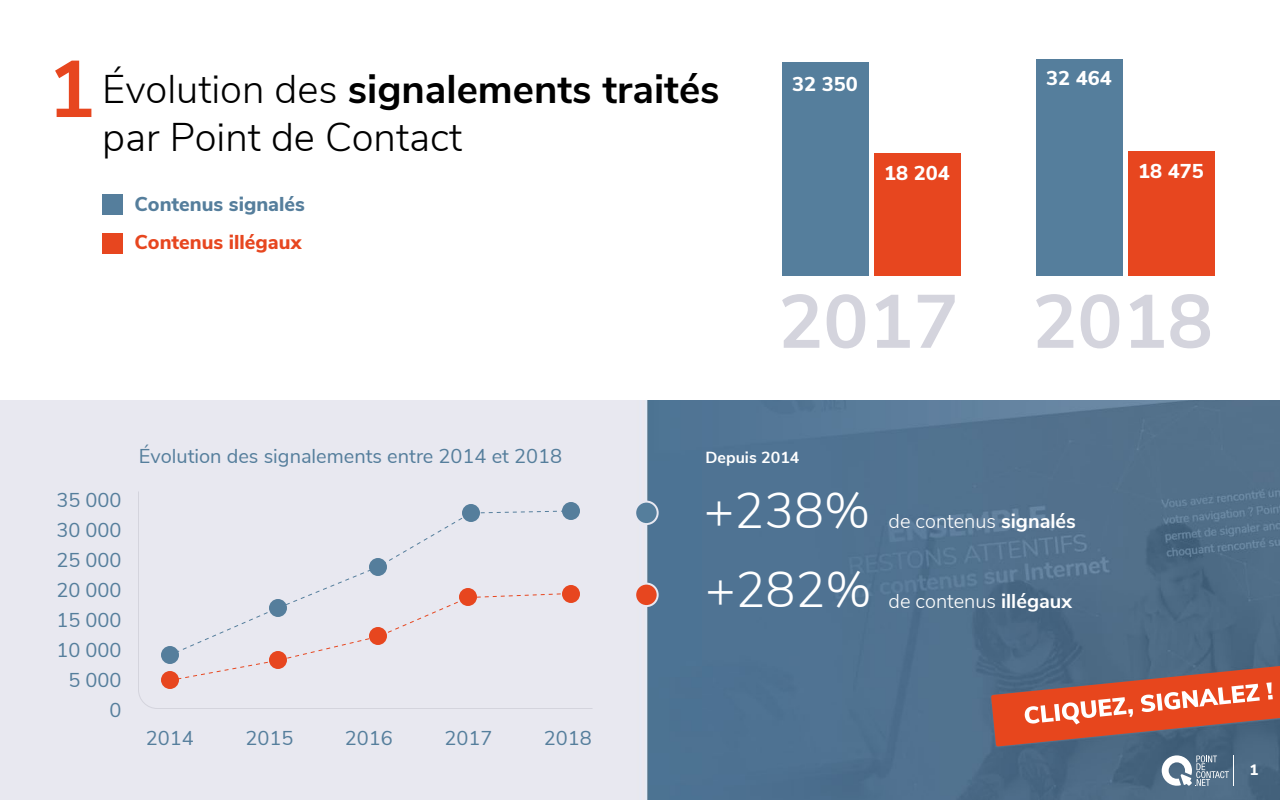
<style>
.page{position:relative;width:1280px;height:800px;background:#fff}
.page>*{position:absolute;margin:0;border:0;box-sizing:border-box;transform-origin:0 0}
.t1{font:700 80px "Nunito Sans";color:#e7461f}
.t2{font:700 75.2px "Nunito Sans";color:#d4d4dd}
.t3{font:300 50px "Nunito Sans";color:#fff}
.t4{font:300 40px/48px "Nunito Sans";color:#000}
.t5{font:20px "Nunito Sans";color:#557e9c}
.t6{font:300 20px "Nunito Sans";color:#fff}
.t7{font:800 20px "Nunito Sans";color:#fff}
.t8{font:800 20px "Nunito Sans";color:#557e9c}
.t9{font:800 20px "Nunito Sans";color:#e7461f}
.t10{font:700 16px "Nunito Sans";color:#fff}
.t11{font:800 15px "Nunito Sans";color:#fff}
.s1{font-weight:700}
</style>
<div class="page">
<img style="left:1px;top:400px;width:1279px;height:400px">
<div style="left:782px;top:62px;width:87px;height:214px;background:#557e9c"></div>
<div style="left:874px;top:154px;width:87px;height:122px;background:#e7461f"></div>
<div style="left:1036px;top:59px;width:87px;height:217px;background:#557e9c"></div>
<div style="left:1128px;top:151px;width:87px;height:125px;background:#e7461f"></div>
<div style="left:102px;top:194px;width:21px;height:21px;background:#557e9c"></div>
<div style="left:102px;top:233px;width:21px;height:21px;background:#e7461f"></div>
<div style="left:138px;top:490px;width:456px;height:220px;background:#e8e8f0"></div>
<div style="left:635px;top:502px;width:23px;height:22px;background:#557e9c;border-radius:50%"></div>
<div style="left:634px;top:501px;width:25px;height:24px;border:2px solid #e8e8f1;border-radius:50%"></div>
<div style="left:635px;top:584px;width:23px;height:22px;background:#e7461f;border-radius:50%"></div>
<div style="left:634px;top:583px;width:25px;height:24px;border:2px solid #e8e8f1;border-radius:50%"></div>
<svg style="left:991px;top:664px;width:289px;height:83px;background:#ad6256"></svg>
<svg style="left:1162px;top:755px;width:67px;height:31px"></svg>
<hr style="left:1233px;top:755px;width:1px;height:31px;background:#fff">
<h1 class="t1" style="left:47px;top:31px;width:49px">1</h1>
<h3 class="t4" style="left:102px;top:63px;width:619px">Évolution des <span class="s1">signalements traités </span>par Point de Contact</h3>
<p class="t8" style="left:135px;top:189px;width:172px">Contenus signalés</p>
<p class="t9" style="left:135px;top:228px;width:168px">Contenus illégaux</p>
<p class="t7" style="left:792px;top:70px;width:67px">32 350</p>
<p class="t7" style="left:884px;top:159px;width:67px">18 204</p>
<h2 class="t2" style="left:778px;top:267px;width:182px">2017</h2>
<p class="t7" style="left:1046px;top:64px;width:67px">32 464</p>
<p class="t7" style="left:1138px;top:157px;width:67px">18 475</p>
<h2 class="t2" style="left:1032px;top:267px;width:182px">2018</h2>
<p class="t5" style="left:56px;top:485px;width:67px">35 000</p>
<p class="t5" style="left:56px;top:515px;width:67px">30 000</p>
<p class="t5" style="left:56px;top:545px;width:67px">25 000</p>
<p class="t5" style="left:56px;top:575px;width:67px">20 000</p>
<p class="t5" style="left:56px;top:605px;width:67px">15 000</p>
<p class="t5" style="left:56px;top:635px;width:67px">10 000</p>
<p class="t5" style="left:68px;top:665px;width:55px">5 000</p>
<p class="t5" style="left:110px;top:695px;width:13px">0</p>
<p class="t5" style="left:139px;top:442px;width:425px">Évolution des signalements entre 2014 et 2018</p>
<p class="t5" style="left:146px;top:723px;width:49px">2014</p>
<p class="t5" style="left:245px;top:723px;width:49px">2015</p>
<p class="t5" style="left:345px;top:723px;width:49px">2016</p>
<p class="t5" style="left:444px;top:723px;width:49px">2017</p>
<p class="t5" style="left:544px;top:723px;width:49px">2018</p>
<p class="t10" style="left:706px;top:446px;width:96px">Depuis 2014</p>
<h3 class="t3" style="left:704px;top:474px;width:168px">+238%</h3>
<h3 class="t3" style="left:706px;top:554px;width:168px">+282%</h3>
<p class="t6" style="left:889px;top:507px;width:189px">de contenus <span class="s1">signalés</span></p>
<p class="t6" style="left:889px;top:586px;width:185px">de contenus <span class="s1">illégaux</span></p>
<p class="t11" style="left:1250px;top:759px;width:10px">1</p>
</div>
